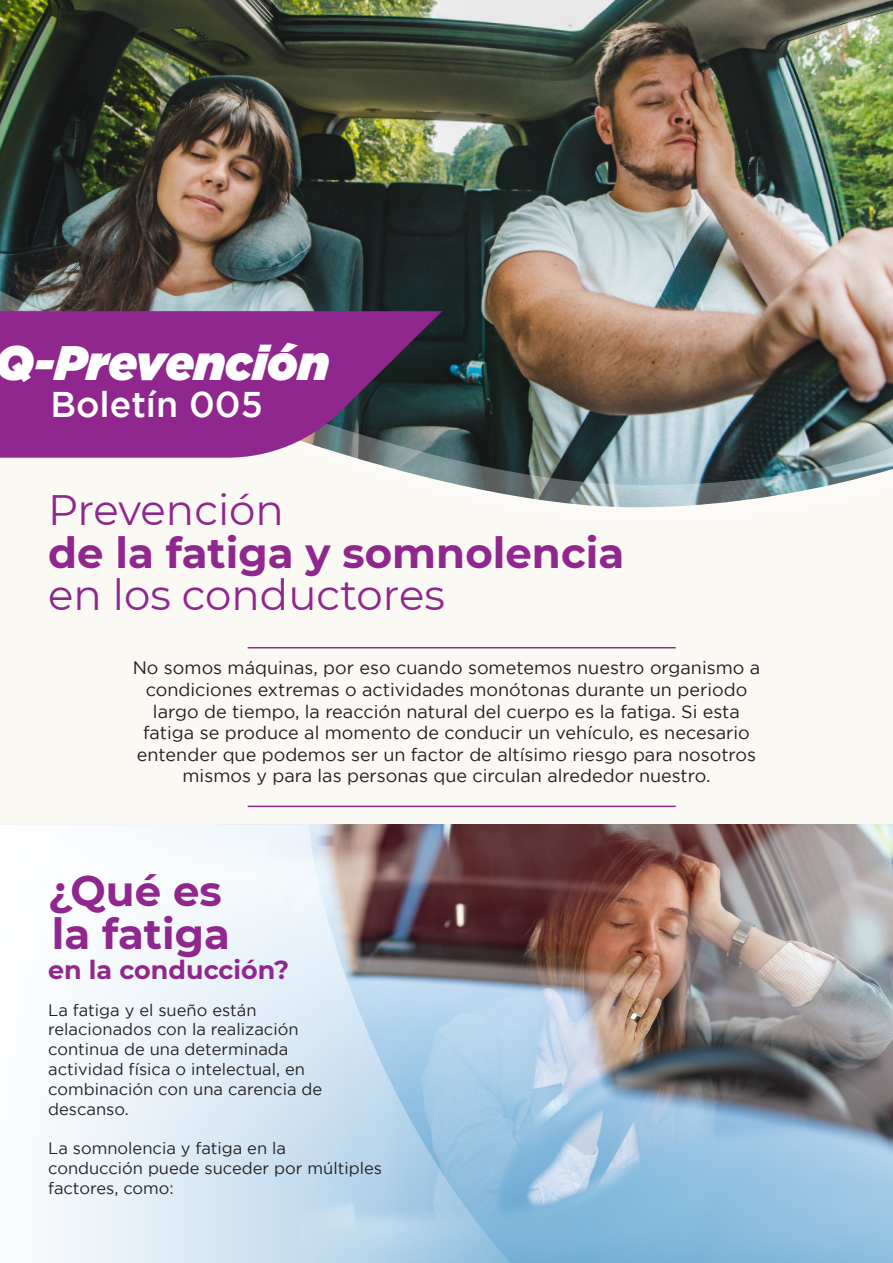
<style>
.page{position:relative;width:893px;height:1263px;background:#fbf9f4}
.page>*{position:absolute;margin:0;border:0;box-sizing:border-box;transform-origin:0 0}
.t1{font:italic 900 48.45px "Gotham";color:#fff}
.t2{font:700 42.45px/42.5px "Montserrat";color:#90278e}
.t3{font:42.45px "Montserrat";color:#90278e}
.t4{font:500 35.7px "Gotham";color:#fff}
.t5{font:700 25.8px "Montserrat";color:#90278e}
.t6{font:18px/21.6px "Gotham";color:#231f20;text-align:center}
.t7{font:16.5px/19.8px "Gotham";color:#242224}
</style>
<div class="page">
<img style="left:511px;top:824px;width:382px;height:439px">
<svg style="left:75px;top:824px;width:436px;height:439px"></svg>
<img style="left:0;top:0;width:893px;height:282px">
<img style="left:0;top:282px;width:893px;height:226px">
<svg style="left:0;top:311px;width:442px;height:147px;background:#832f83"></svg>
<hr style="left:248px;top:647px;width:428px;height:1px;background:#90278e">
<hr style="left:248px;top:806px;width:428px;height:1px;background:#90278e">
<h1 class="t1" style="left:-4px;top:335px;width:335px">Q-Prevención</h1>
<h3 class="t4" style="left:50px;top:384px;width:214px">Boletín 005</h3>
<h2 class="t3" style="left:48px;top:481px;width:237px">Prevención</h2>
<h2 class="t2" style="left:48px;top:529px;width:578px">de la fatiga y somnolencia</h2>
<h2 class="t3" style="left:48px;top:566px;width:398px">en los conductores</h2>
<p class="t6" style="left:133px;top:657px;width:629px">No somos máquinas, por eso cuando sometemos nuestro organismo a condiciones extremas o actividades monótonas durante un periodo largo de tiempo, la reacción natural del cuerpo es la fatiga. Si esta fatiga se produce al momento de conducir un vehículo, es necesario entender que podemos ser un factor de altísimo riesgo para nosotros mismos y para las personas que circulan alrededor nuestro.</p>
<h2 class="t2" style="left:48px;top:868px;width:183px">¿Qué es la fatiga</h2>
<h3 class="t5" style="left:48px;top:951px;width:242px">en la conducción?</h3>
<p class="t7" style="left:48px;top:1000px;width:276px">La fatiga y el sueño están relacionados con la realización continua de una determinada actividad física o intelectual, en combinación con una carencia de descanso.</p>
<p class="t7" style="left:48px;top:1138px;width:335px">La somnolencia y fatiga en la conducción puede suceder por múltiples factores, como:</p>
</div>
